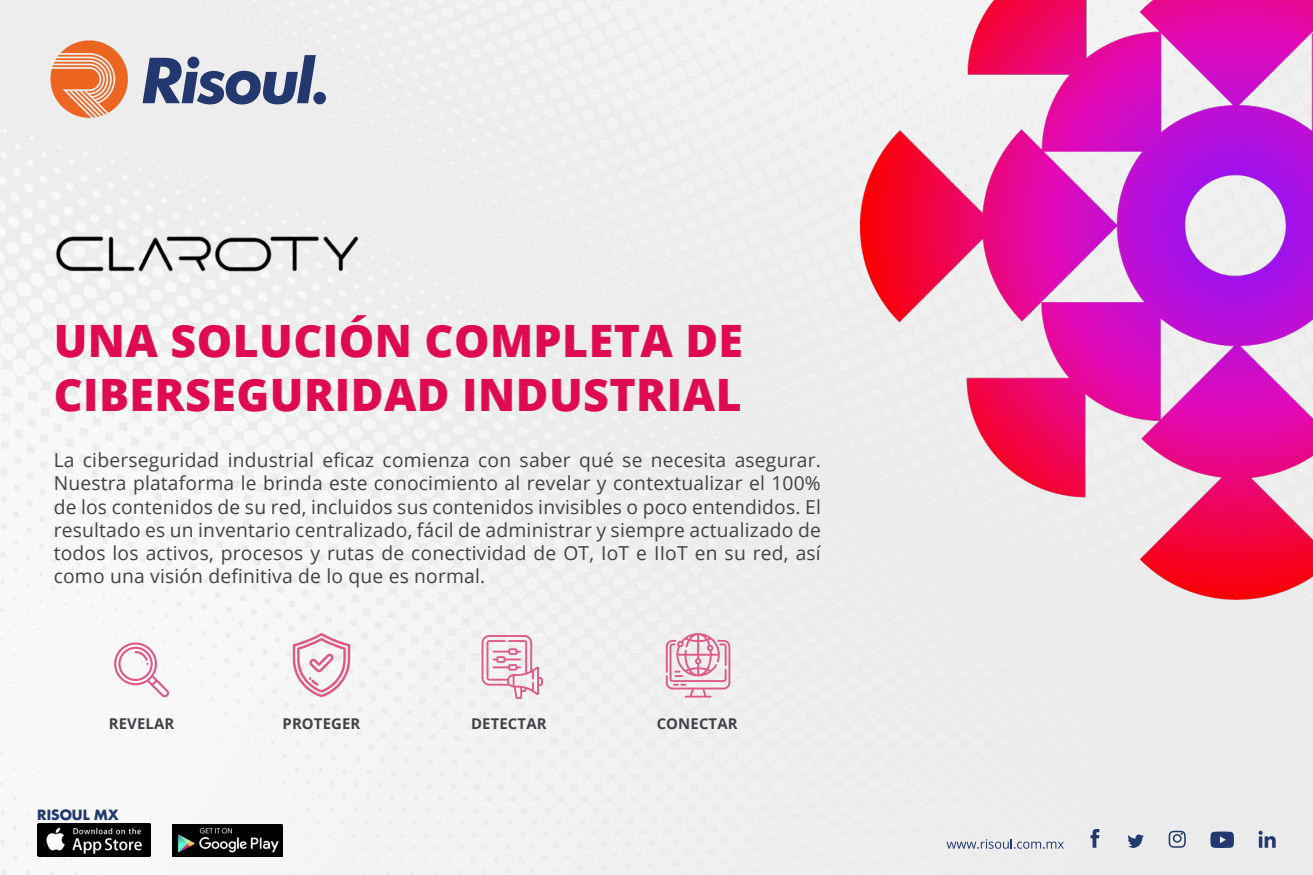
<style>
.page{position:relative;width:1313px;height:875px;background:#fff}
.page>*{position:absolute;margin:0;border:0;box-sizing:border-box;transform-origin:0 0}
.t1{font:800 44.62px/53.6px "Open Sans";letter-spacing:.01em;color:#de0b51}
.t2{font:19.25px/23.1px "Open Sans";letter-spacing:.01em;color:#414147;text-align:justify}
.t3{font:700 14.88px "Open Sans";letter-spacing:.01em;color:#414147}
.t4{font:700 13.83px "Futura";color:#22386f}
</style>
<div class="page">
<img style="left:0;top:0;width:1312px;height:875px">
<svg style="left:48px;top:37px;width:84px;height:81px;background:#eca581"></svg>
<svg style="left:143px;top:55px;width:173px;height:49px;background:#8791ad"></svg>
<div style="left:313px;top:92px;width:13px;height:12px;background:#22386f;border-radius:50%"></div>
<img style="left:860px;top:0;width:452px;height:600px">
<img style="left:48px;top:226px;width:326px;height:58px">
<svg style="left:114px;top:642px;width:55px;height:55px"></svg>
<svg style="left:293px;top:633px;width:57px;height:64px"></svg>
<svg style="left:481px;top:635px;width:62px;height:64px"></svg>
<svg style="left:666px;top:633px;width:64px;height:65px"></svg>
<img style="left:37px;top:824px;width:113px;height:33px">
<img style="left:172px;top:824px;width:110px;height:33px">
<svg style="left:1090px;top:829px;width:9px;height:19px"></svg>
<svg style="left:1127px;top:835px;width:17px;height:13px"></svg>
<svg style="left:1168px;top:831px;width:17px;height:17px"></svg>
<svg style="left:1258px;top:831px;width:17px;height:17px"></svg>
<svg style="left:1210px;top:832px;width:23px;height:16px"></svg>
<svg style="left:946px;top:839px;width:117px;height:10px"></svg>
<h1 class="t1" style="left:54px;top:312px;width:691px">UNA SOLUCIÓN COMPLETA DE<br>CIBERSEGURIDAD INDUSTRIAL</h1>
<p class="t2" style="left:54px;top:448px;width:768px">La ciberseguridad industrial eficaz comienza con saber qué se necesita asegurar.<br>Nuestra plataforma le brinda este conocimiento al revelar y contextualizar el 100% de los contenidos de su red, incluidos sus contenidos invisibles o poco entendidos. El resultado es un inventario centralizado, fácil de administrar y siempre actualizado de todos los activos, procesos y rutas de conectividad de OT, IoT e IIoT en su red, así como una visión definitiva de lo que es normal.</p>
<p class="t3" style="left:109px;top:714px;width:67px">REVELAR</p>
<p class="t3" style="left:282px;top:714px;width:79px">PROTEGER</p>
<p class="t3" style="left:471px;top:714px;width:77px">DETECTAR</p>
<p class="t3" style="left:656px;top:714px;width:82px">CONECTAR</p>
<p class="t4" style="left:37px;top:805px;width:83px">RISOUL MX</p>
</div>
